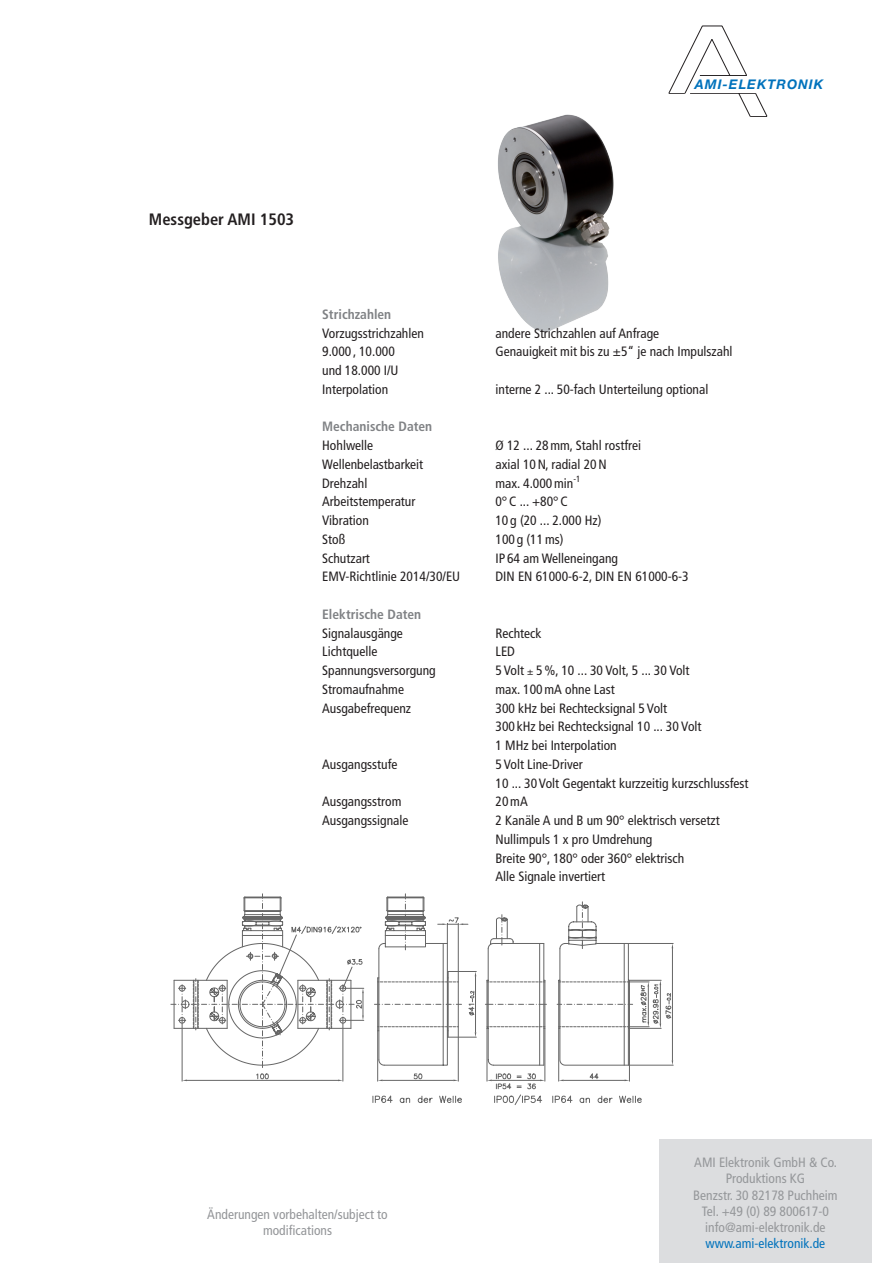
<style>
.page{position:relative;width:893px;height:1263px;background:#fff}
.page>*{position:absolute;margin:0;border:0;box-sizing:border-box;transform-origin:0 0}
.t1{font:700 condensed 16.5px "Frutiger LT";color:#231f20}
.t2{font:condensed 13.5px/18.8px "Frutiger LT";color:#231f20}
.t3{font:condensed 13.5px/16.2px "Frutiger LT";color:#95979a;text-align:center}
.t4{font:700 condensed 13.5px "Frutiger LT";color:#808285}
.t5{font:condensed 13.5px/16.2px "Frutiger LT";color:#939598;text-align:center}
.t6{font:condensed 13.5px "Frutiger LT";color:#0072bc}
.t7{font:italic 700 13.35px "Helvetica Neue";letter-spacing:.075em;color:#0072bc}
.s1{font-size:10.5px}
</style>
<div class="page">
<svg style="left:171px;top:894px;width:502px;height:187px"></svg>
<svg style="left:372px;top:1094px;width:270px;height:11px"></svg>
<img style="left:498px;top:114px;width:116px;height:219px">
<svg style="left:669px;top:26px;width:98px;height:91px"></svg>
<div style="left:659px;top:1140px;width:213px;height:123px;background:#dcdddf"></div>
<p class="t7" style="left:695px;top:76px;width:130px">AMI-ELEKTRONIK</p>
<p class="t1" style="left:149px;top:209px;width:147px">Messgeber AMI 1503</p>
<p class="t4" style="left:322px;top:306px;width:71px">Strichzahlen</p>
<p class="t2" style="left:322px;top:324px;width:103px">Vorzugsstrichzahlen<br>9.000 , 10.000<br>und 18.000 I/U<br>Interpolation</p>
<p class="t4" style="left:322px;top:419px;width:112px">Mechanische Daten</p>
<p class="t2" style="left:322px;top:436px;width:139px">Hohlwelle<br>Wellenbelastbarkeit<br>Drehzahl<br>Arbeitstemperatur<br>Vibration<br>Stoß<br>Schutzart<br>EMV-Richtlinie 2014/30/EU</p>
<p class="t4" style="left:322px;top:606px;width:101px">Elektrische Daten</p>
<p class="t2" style="left:322px;top:624px;width:115px">Signalausgänge<br>Lichtquelle<br>Spannungsversorgung<br>Stromaufnahme<br>Ausgabefrequenz</p>
<p class="t2" style="left:322px;top:755px;width:77px">Ausgangsstufe</p>
<p class="t2" style="left:322px;top:792px;width:88px">Ausgangsstrom<br>Ausgangssignale</p>
<p class="t2" style="left:495px;top:324px;width:239px">andere Strichzahlen auf Anfrage<br>Genauigkeit mit bis zu ±5“ je nach Impulszahl</p>
<p class="t2" style="left:495px;top:380px;width:214px">interne 2 ... 50-fach Unterteilung optional</p>
<p class="t2" style="left:495px;top:436px;width:195px">Ø 12 ... 28mm, Stahl rostfrei<br>axial 10N, radial 20N<br>max. 4.000min<sup>-1<br></sup>0°C ... +80°C<br>10 g (20 ... 2.000 Hz)<br>100 g (11ms)<br>IP 64 am Welleneingang<br>DIN EN 61000-6-2, DIN EN 61000-6-3</p>
<p class="t2" style="left:495px;top:624px;width:255px">Rechteck<br>LED<br>5Volt <span class="s1">±</span> 5%, 10 ... 30 Volt, 5 ... 30 Volt<br>max. 100mA ohne Last<br>300 kHz bei Rechtecksignal 5Volt<br>300 kHz bei Rechtecksignal 10 ... 30 Volt<br>1 MHz bei Interpolation<br>5Volt Line-Driver<br>10 ... 30Volt Gegentakt kurzzeitig kurzschlussfest<br>20mA<br>2 Kanäle A und B um 90° elektrisch versetzt<br>Nullimpuls 1 x pro Umdrehung<br>Breite 90°, 180° oder 360° elektrisch<br>Alle Signale invertiert</p>
<p class="t5" style="left:207px;top:1206px;width:182px">Änderungen vorbehalten/subject to modifications</p>
<p class="t3" style="left:693px;top:1154px;width:146px">AMI Elektronik GmbH &amp; Co.<br>Produktions KG<br>Benzstr. 30 82178 Puchheim<br>Tel. +49 (0) 89 800617-0 info@ami-elektronik.de</p>
<p class="t6" style="left:706px;top:1235px;width:121px">www.ami-elektronik.de</p>
</div>
